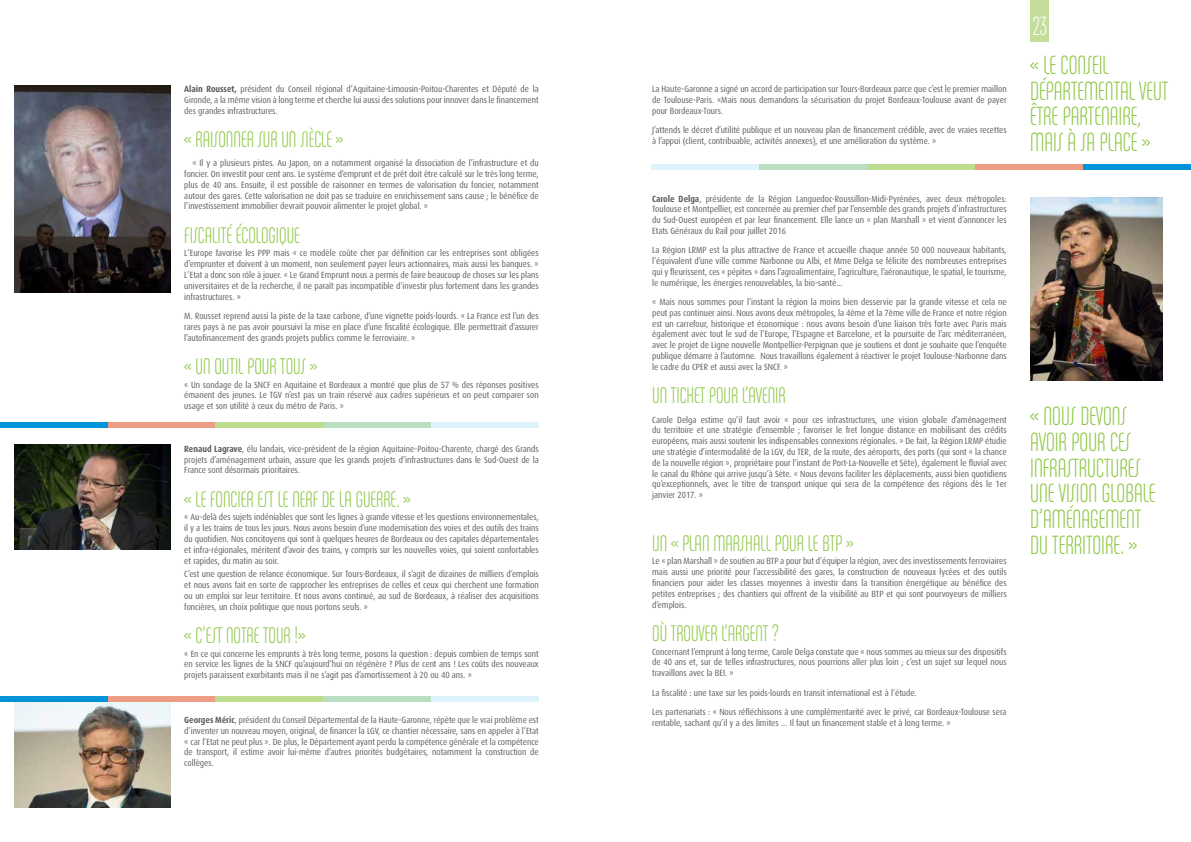
<style>
.page{position:relative;width:1191px;height:842px;background:#fff}
.page>*{position:absolute;margin:0;border:0;box-sizing:border-box;transform-origin:0 0}
.t1{font:28.1px/25.8px "Chalet Comprime Milan Seventy";color:#8ac63f}
.t2{font:28px "Chalet Comprime Milan Seventy";color:#fff;scale:.9 1}
.t3{font:24px "Chalet Comprime Milan Seventy";color:#8ac63f}
.t4{font:9px/10.8px "Dax";color:#58595b;text-align:justify;scale:.9 1}
.s1{font-weight:700}
</style>
<div class="page">
<img style="left:14px;top:702px;width:156px;height:105px">
<div style="left:1030px;top:0;width:19px;height:41px;background:#c3de9b"></div>
<img style="left:14px;top:85px;width:156px;height:207px">
<img style="left:14px;top:445px;width:156px;height:105px">
<img style="left:1030px;top:197px;width:132px;height:184px">
<div style="left:107px;top:422px;width:108px;height:6px;background:#ed9d84"></div>
<div style="left:215px;top:422px;width:108px;height:6px;background:#bedc8f"></div>
<div style="left:323px;top:422px;width:108px;height:6px;background:#b9dfc1"></div>
<div style="left:431px;top:422px;width:108px;height:6px;background:#dff3fd"></div>
<div style="left:0;top:422px;width:107px;height:6px;background:#0093d8"></div>
<div style="left:107px;top:696px;width:108px;height:6px;background:#ed9d84"></div>
<div style="left:215px;top:696px;width:108px;height:6px;background:#bedc8f"></div>
<div style="left:323px;top:696px;width:108px;height:6px;background:#b9dfc1"></div>
<div style="left:431px;top:696px;width:108px;height:6px;background:#dff3fd"></div>
<div style="left:0;top:696px;width:107px;height:6px;background:#0093d8"></div>
<div style="left:975px;top:164px;width:108px;height:6px;background:#ed9d84"></div>
<div style="left:867px;top:164px;width:108px;height:6px;background:#bedc8f"></div>
<div style="left:759px;top:164px;width:108px;height:6px;background:#b9dfc1"></div>
<div style="left:651px;top:164px;width:108px;height:6px;background:#dff3fd"></div>
<div style="left:1083px;top:164px;width:108px;height:6px;background:#0093d8"></div>
<p class="t4" style="left:184px;top:84px;width:395px"><span class="s1">Alain Rousset,</span> président du Conseil régional d’Aquitaine-Limousin-Poitou-Charentes et Député de la Gironde, a la même vision à long terme et cherche lui aussi des solutions pour innover dans le financement des grandes infrastructures.</p>
<h3 class="t3" style="left:184px;top:126px;width:160px">« RAISONNER SUR UN SIÈCLE »</h3>
<p class="t4" style="left:184px;top:158px;width:395px;text-indent:8px">« Il y a plusieurs pistes. Au Japon, on a notamment organisé la dissociation de l’infrastructure et du foncier. On investit pour cent ans. Le système d’emprunt et de prêt doit être calculé sur le très long terme, plus de 40 ans. Ensuite, il est possible de raisonner en termes de valorisation du foncier, notamment autour des gares. Cette valorisation ne doit pas se traduire en enrichissement sans cause ; le bénéfice de l’investissement immobilier devrait pouvoir alimenter le projet global. »</p>
<h3 class="t3" style="left:184px;top:222px;width:117px">FISCALITÉ ÉCOLOGIQUE</h3>
<p class="t4" style="left:184px;top:248px;width:395px">L’Europe favorise les PPP mais « ce modèle coûte cher par définition car les entreprises sont obligées d’emprunter et doivent à un moment, non seulement payer leurs actionnaires, mais aussi les banques. » L’Etat a donc son rôle à jouer. « Le Grand Emprunt nous a permis de faire beaucoup de choses sur les plans universitaires et de la recherche, il ne paraît pas incompatible d’investir plus fortement dans les grandes infrastructures. »</p>
<p class="t4" style="left:184px;top:310px;width:395px">M. Rousset reprend aussi la piste de la taxe carbone, d’une vignette poids-lourds. « La France est l’un des rares pays à ne pas avoir poursuivi la mise en place d’une fiscalité écologique. Elle permettrait d’assurer l’autofinancement des grands projets publics comme le ferroviaire. »</p>
<h3 class="t3" style="left:184px;top:353px;width:134px">« UN OUTIL POUR TOUS »</h3>
<p class="t4" style="left:184px;top:379px;width:395px">« Un sondage de la SNCF en Aquitaine et Bordeaux a montré que plus de 57 % des réponses positives émanent des jeunes. Le TGV n’est pas un train réservé aux cadres supérieurs et on peut comparer son usage et son utilité à ceux du métro de Paris. »</p>
<p class="t4" style="left:184px;top:443px;width:395px"><span class="s1">Renaud Lagrave</span>, élu landais, vice-président de la région Aquitaine-Poitou-Charente, chargé des Grands projets d’aménagement urbain, assure que les grands projets d’infrastructures dans le Sud-Ouest de la France sont désormais prioritaires.</p>
<h3 class="t3" style="left:184px;top:486px;width:228px">« LE FONCIER EST LE NERF DE LA GUERRE. »</h3>
<p class="t4" style="left:184px;top:512px;width:395px">« Au-delà des sujets indéniables que sont les lignes à grande vitesse et les questions environnementales, il y a les trains de tous les jours. Nous avons besoin d’une modernisation des voies et des outils des trains du quotidien. Nos concitoyens qui sont à quelques heures de Bordeaux ou des capitales départementales et infra-régionales, méritent d’avoir des trains, y compris sur les nouvelles voies, qui soient confortables et rapides, du matin au soir.</p>
<p class="t4" style="left:184px;top:569px;width:395px">C’est une question de relance économique. Sur Tours-Bordeaux, il s’agit de dizaines de milliers d’emplois et nous avons fait en sorte de rapprocher les entreprises de celles et ceux qui cherchent une formation ou un emploi sur leur territoire. Et nous avons continué, au sud de Bordeaux, à réaliser des acquisitions foncières, un choix politique que nous portons seuls. »</p>
<h3 class="t3" style="left:184px;top:622px;width:123px">« C’EST NOTRE TOUR !»</h3>
<p class="t4" style="left:184px;top:648px;width:395px">« En ce qui concerne les emprunts à très long terme, posons la question : depuis combien de temps sont en service les lignes de la SNCF qu’aujourd’hui on régénère ? Plus de cent ans ! Les coûts des nouveaux projets paraissent exorbitants mais il ne s’agit pas d’amortissement à 20 ou 40 ans. »</p>
<p class="t4" style="left:184px;top:714px;width:395px"><span class="s1">Georges Méric</span>, président du Conseil Départemental de la Haute-Garonne, répète que le vrai problème est d’inventer un nouveau moyen, original, de financer la LGV, ce chantier nécessaire, sans en appeler à l’Etat « car l’Etat ne peut plus ». De plus, le Département ayant perdu la compétence générale et la compétence de transport, il estime avoir lui-même d’autres priorités budgétaires, notamment la construction de collèges.</p>
<p class="t4" style="left:652px;top:84px;width:395px">La Haute-Garonne a signé un accord de participation sur Tours-Bordeaux parce que c’est le premier maillon de Toulouse-Paris. «Mais nous demandons la sécurisation du projet Bordeaux-Toulouse avant de payer pour Bordeaux-Tours.</p>
<p class="t4" style="left:652px;top:124px;width:395px">J’attends le décret d’utilité publique et un nouveau plan de financement crédible, avec de vraies recettes à l’appui (client, contribuable, activités annexes), et une amélioration du système. »</p>
<p class="t4" style="left:652px;top:193px;width:395px"><span class="s1">Carole Delga</span>, présidente de la Région Languedoc-Roussillon-Midi-Pyrénées, avec deux métropoles:<br>Toulouse et Montpellier, est concernée au premier chef par l’ensemble des grands projets d’infrastructures du Sud-Ouest européen et par leur financement. Elle lance un « plan Marshall » et vient d’annoncer les Etats Généraux du Rail pour juillet 2016</p>
<p class="t4" style="left:652px;top:245px;width:395px">La Région LRMP est la plus attractive de France et accueille chaque année 50 000 nouveaux habitants, l’équivalent d’une ville comme Narbonne ou Albi, et Mme Delga se félicite des nombreuses entreprises qui y fleurissent, ces « pépites » dans l’agroalimentaire, l’agriculture, l’aéronautique, le spatial, le tourisme, le numérique, les énergies renouvelables, la bio-santé...</p>
<p class="t4" style="left:652px;top:297px;width:395px">« Mais nous sommes pour l’instant la région la moins bien desservie par la grande vitesse et cela ne peut pas continuer ainsi. Nous avons deux métropoles, la 4ème et la 7ème ville de France et notre région est un carrefour, historique et économique : nous avons besoin d’une liaison très forte avec Paris mais également avec tout le sud de l’Europe, l’Espagne et Barcelone, et la poursuite de l’arc méditerranéen, avec le projet de Ligne nouvelle Montpellier-Perpignan que je soutiens et dont je souhaite que l’enquête publique démarre à l’automne. Nous travaillons également à réactiver le projet Toulouse-Narbonne dans le cadre du CPER et aussi avec la SNCF. »</p>
<h3 class="t3" style="left:652px;top:383px;width:135px">UN TICKET POUR L’AVENIR</h3>
<p class="t4" style="left:652px;top:414px;width:395px">Carole Delga estime qu’il faut avoir « pour ces infrastructures, une vision globale d’aménagement du territoire et une stratégie d’ensemble ; favoriser le fret longue distance en mobilisant des crédits européens, mais aussi soutenir les indispensables connexions régionales. » De fait, la Région LRMP étudie une stratégie d’intermodalité de la LGV, du TER, de la route, des aéroports, des ports (qui sont « la chance de la nouvelle région », propriétaire pour l’instant de Port-La-Nouvelle et Sète), également le fluvial avec le canal du Rhône qui arrive jusqu’à Sète. « Nous devons faciliter les déplacements, aussi bien quotidiens qu’exceptionnels, avec le titre de transport unique qui sera de la compétence des régions dès le 1er janvier 2017. »</p>
<h3 class="t3" style="left:652px;top:530px;width:203px">UN « PLAN MARSHALL POUR LE BTP »</h3>
<p class="t4" style="left:652px;top:556px;width:395px">Le « plan Marshall » de soutien au BTP a pour but d’équiper la région, avec des investissements ferroviaires mais aussi une priorité pour l’accessibilité des gares, la construction de nouveaux lycées et des outils financiers pour aider les classes moyennes à investir dans la transition énergétique au bénéfice des petites entreprises ; des chantiers qui offrent de la visibilité au BTP et qui sont pourvoyeurs de milliers d’emplois.</p>
<h3 class="t3" style="left:652px;top:620px;width:128px">OÙ TROUVER L’ARGENT ?</h3>
<p class="t4" style="left:652px;top:646px;width:395px">Concernant l’emprunt à long terme, Carole Delga constate que « nous sommes au mieux sur des dispositifs de 40 ans et, sur de telles infrastructures, nous pourrions aller plus loin ; c’est un sujet sur lequel nous travaillons avec la BEI. »</p>
<p class="t4" style="left:652px;top:683px;width:395px;line-height:19.3px">La fiscalité : une taxe sur les poids-lourds en transit international est à l’étude.<br>Les partenariats : « Nous réfléchissons à une complémentarité avec le privé, car Bordeaux-Toulouse sera</p>
<p class="t4" style="left:652px;top:717px;width:333px">rentable, sachant qu’il y a des limites … Il faut un financement stable et à long terme. »</p>
<h2 class="t2" style="left:1032px;top:11px;width:18px">23</h2>
<h1 class="t1" style="left:1030px;top:52px;width:140px">« LE CONSEIL<br>DÉPARTEMENTAL VEUT<br>ÊTRE PARTENAIRE,<br>MAIS À SA PLACE »</h1>
<h1 class="t1" style="left:1030px;top:403px;width:127px">« NOUS DEVONS<br>AVOIR POUR CES<br>INFRASTRUCTURES<br>UNE VISION GLOBALE<br>D’AMÉNAGEMENT<br>DU TERRITOIRE. »</h1>
</div>
